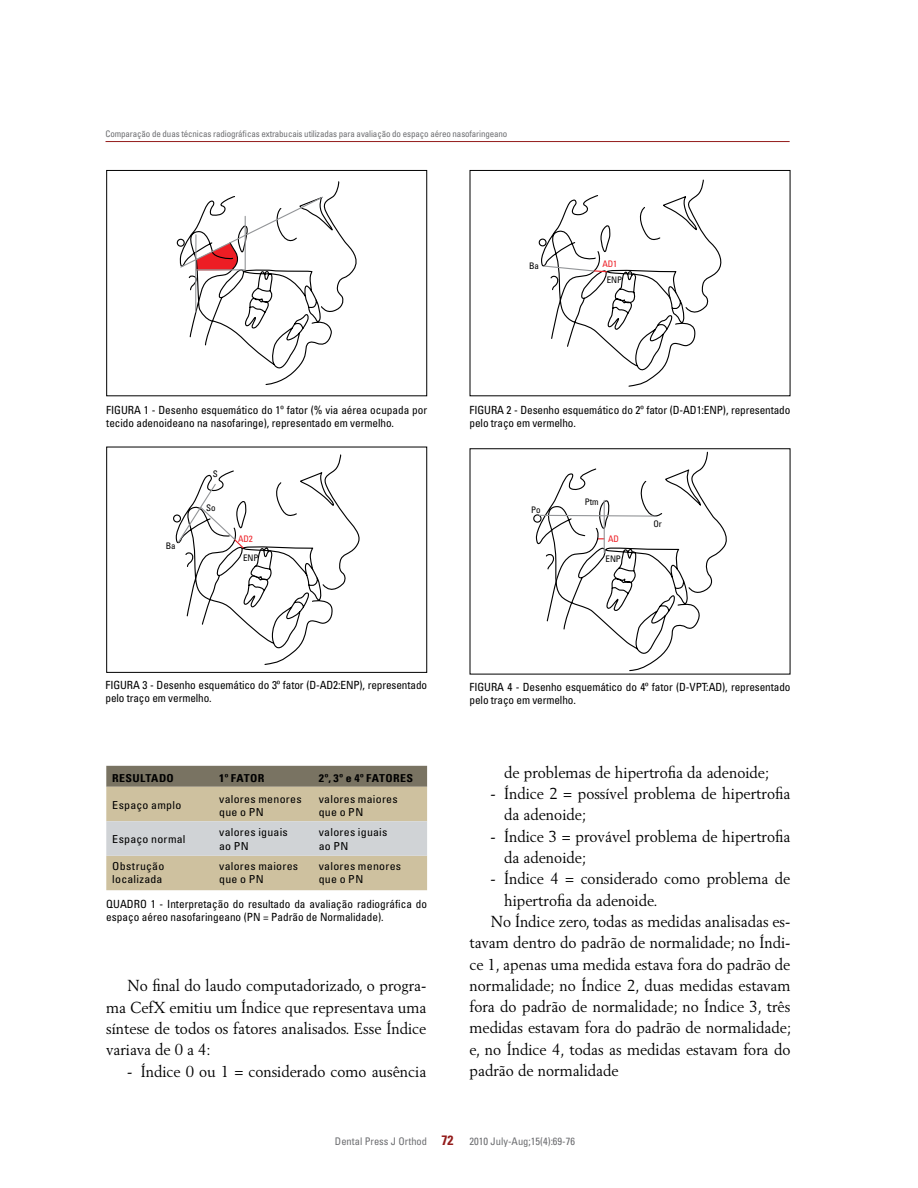
<style>
.page{position:relative;width:918px;height:1188px;background:#fff}
.page>*{position:absolute;margin:0;border:0;box-sizing:border-box;transform-origin:0 0}
.t1{font:15.75px/21.3px "Berling";color:#000;scale:.95 1}
.t2{font:condensed 11.25px/13.5px "Univers";letter-spacing:-.01em;color:#000}
.t3{font:condensed 10.95px/13.2px "Univers";letter-spacing:.02em;color:#000;scale:1.09 1}
.t4{font:700 condensed 10.95px "Univers";letter-spacing:.025em;color:#000;scale:1.09 1}
.t5{font:condensed 10.5px "Univers";color:#6d6e71}
.t6{font:condensed 9px "Univers";letter-spacing:-.015em;color:#6d6e71}
.t7{font:condensed 9px "Univers";letter-spacing:-.01em;color:#000}
.t8{font:condensed 9px "Univers";letter-spacing:-.01em;color:#ed1d24}
.s1{font-weight:700;font-size:13.5px;color:#931b1a}
</style>
<div class="page">
<div style="left:106px;top:170px;width:321px;height:226px;border:1px solid #000"></div>
<div style="left:106px;top:447px;width:321px;height:226px;border:1px solid #000"></div>
<svg style="left:106px;top:766px;width:321px;height:124px;background:#c0b9a4"></svg>
<svg style="left:533px;top:451px;width:194px;height:221px"></svg>
<svg style="left:173px;top:454px;width:187px;height:211px"></svg>
<svg style="left:176px;top:181px;width:181px;height:204px"></svg>
<svg style="left:538px;top:179px;width:184px;height:208px"></svg>
<hr style="left:106px;top:141px;width:684px;height:1px;background:#931b1a">
<p class="t6" style="left:106px;top:128px;width:403px">Comparação de duas técnicas radiográficas extrabucais utilizadas para avaliação do espaço aéreo nasofaringeano</p>
<p class="t7" style="left:529px;top:260px;width:11px">Ba</p>
<p class="t8" style="left:602px;top:258px;width:16px">AD1</p>
<p class="t7" style="left:607px;top:275px;width:17px">ENP</p>
<p class="t2" style="left:106px;top:403px;width:322px">FIGURA 1 - Desenho esquemático do 1º fator (% via aérea ocupada por tecido adenoideano na nasofaringe), representado em vermelho.</p>
<p class="t7" style="left:213px;top:468px;width:7px">S</p>
<p class="t7" style="left:206px;top:502px;width:11px">So</p>
<p class="t2" style="left:470px;top:403px;width:322px">FIGURA 2 - Desenho esquemático do 2º fator (D-AD1:ENP), representado pelo traço em vermelho.</p>
<p class="t7" style="left:531px;top:504px;width:11px">Po</p>
<p class="t7" style="left:585px;top:496px;width:15px">Ptm</p>
<p class="t7" style="left:653px;top:518px;width:10px">Or</p>
<p class="t7" style="left:166px;top:540px;width:11px">Ba</p>
<p class="t8" style="left:238px;top:533px;width:16px">AD2</p>
<p class="t8" style="left:608px;top:534px;width:12px">AD</p>
<p class="t7" style="left:243px;top:552px;width:17px">ENP</p>
<p class="t7" style="left:606px;top:553px;width:17px">ENP</p>
<p class="t2" style="left:106px;top:678px;width:323px">FIGURA 3 - Desenho esquemático do 3º fator (D-AD2:ENP), representado pelo traço em vermelho.</p>
<p class="t4" style="left:112px;top:772px;width:58px">RESULTADO</p>
<p class="t4" style="left:219px;top:772px;width:43px">1º FATOR</p>
<p class="t4" style="left:319px;top:772px;width:88px">2º, 3º e 4º FATORES</p>
<p class="t3" style="left:112px;top:799px;width:65px">Espaço amplo</p>
<p class="t3" style="left:219px;top:792px;width:77px">valores menores que o PN</p>
<p class="t3" style="left:319px;top:792px;width:74px">valores maiores que o PN</p>
<p class="t3" style="left:112px;top:832px;width:69px">Espaço normal</p>
<p class="t3" style="left:219px;top:826px;width:64px">valores iguais ao PN</p>
<p class="t3" style="left:319px;top:826px;width:64px">valores iguais ao PN</p>
<p class="t3" style="left:112px;top:859px;width:49px">Obstrução localizada</p>
<p class="t3" style="left:219px;top:859px;width:74px">valores maiores que o PN</p>
<p class="t3" style="left:319px;top:859px;width:77px">valores menores que o PN</p>
<p class="t2" style="left:106px;top:897px;width:15px">quadro</p>
<p class="t2" style="left:106px;top:897px;width:322px;text-indent:44px">1 - Interpretação do resultado da avaliação radiográfica do espaço aéreo nasofaringeano (PN = Padrão de Normalidade).</p>
<p class="t1" style="left:106px;top:975px;width:338px;text-align:justify;text-indent:21px">No final do laudo computadorizado, o progra&shy;ma CefX emitiu um Índice que representava uma síntese de todos os fatores analisados. Esse Índice variava de 0 a 4:</p>
<p class="t1" style="left:127px;top:1060px;width:316px">- Índice 0 ou 1 = considerado como ausência</p>
<p class="t2" style="left:470px;top:680px;width:322px">FIGURA 4 - Desenho esquemático do 4º fator (D-VPT:AD), representado pelo traço em vermelho.</p>
<p class="t1" style="left:504px;top:762px;width:281px">de problemas de hipertrofia da adenoide;</p>
<p class="t1" style="left:504px;top:783px;width:303px;text-indent:-13px">- Índice 2 = possível problema de hipertrofia da adenoide;</p>
<p class="t1" style="left:504px;top:825px;width:303px;text-indent:-13px">- Índice 3 = provável problema de hipertrofia da adenoide;</p>
<p class="t1" style="left:491px;top:868px;width:317px">- Índice 4 = considerado como problema de</p>
<p class="t1" style="left:504px;top:889px;width:163px">hipertrofia da adenoide.</p>
<p class="t1" style="left:491px;top:911px;width:317px">No Índice zero, todas as medidas analisadas es-</p>
<p class="t1" style="left:470px;top:932px;width:339px">tavam dentro do padrão de normalidade; no Índi-</p>
<p class="t1" style="left:470px;top:953px;width:339px">ce 1, apenas uma medida estava fora do padrão de</p>
<p class="t1" style="left:470px;top:974px;width:339px">normalidade; no Índice 2, duas medidas estavam</p>
<p class="t1" style="left:470px;top:996px;width:339px">fora do padrão de normalidade; no Índice 3, três</p>
<p class="t1" style="left:470px;top:1017px;width:340px">medidas estavam fora do padrão de normalidade;</p>
<p class="t1" style="left:470px;top:1038px;width:339px">e, no Índice 4, todas as medidas estavam fora do</p>
<p class="t1" style="left:470px;top:1060px;width:158px">padrão de normalidade</p>
<p class="t5" style="left:335px;top:1134px;width:242px">Dental Press J Orthod <span class="s1">72</span> 2010 July-Aug;15(4):69-76</p>
</div>
